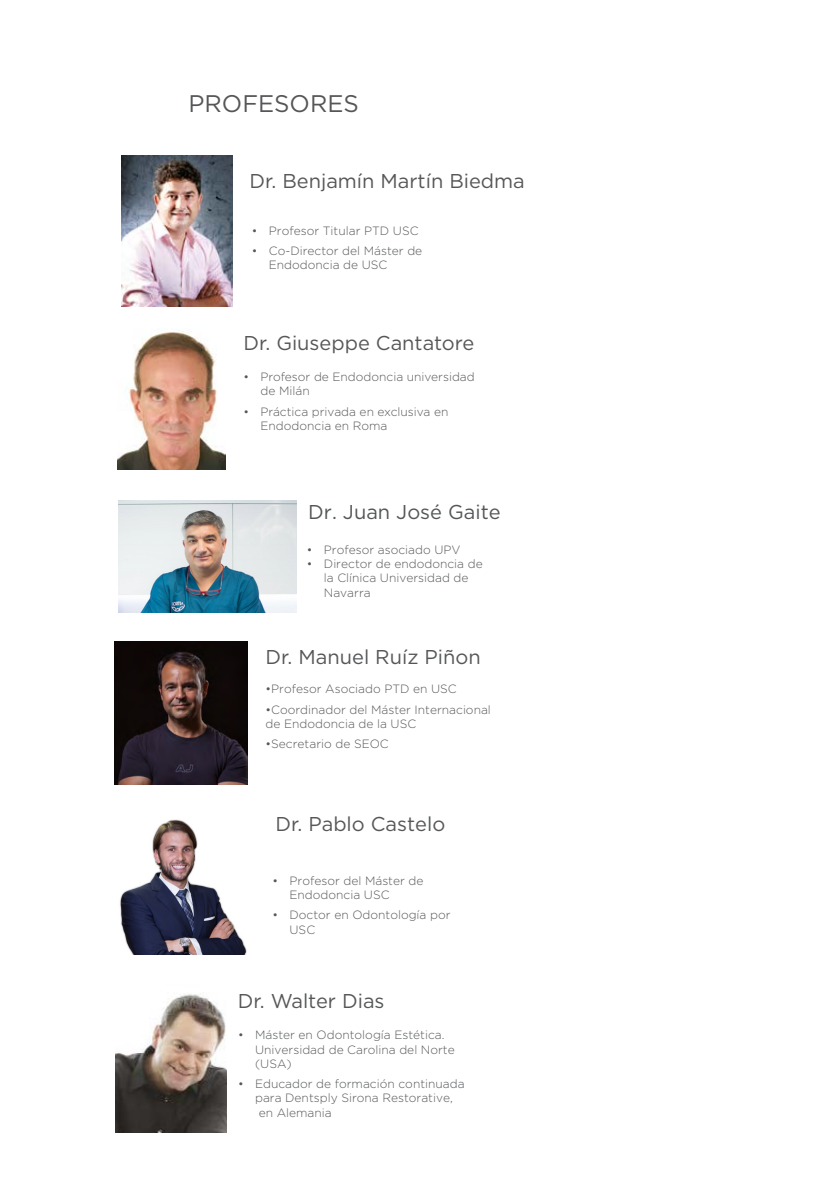
<style>
.page{position:relative;width:840px;height:1191px;background:#fff}
.page>*{position:absolute;margin:0;border:0;box-sizing:border-box;transform-origin:0 0}
.t1{font:24px "Gotham";color:#545658}
.t2{font:20px "Gotham";color:#555759}
.t3{font:20px "Gotham";color:#545658}
.t4{font:300 12px/14.4px "Gotham";color:#555759}
</style>
<div class="page">
<img style="left:121px;top:156px;width:111px;height:150px">
<img style="left:118px;top:500px;width:178px;height:112px">
<img style="left:118px;top:330px;width:108px;height:140px">
<img style="left:114px;top:641px;width:133px;height:143px">
<img style="left:120px;top:819px;width:127px;height:135px">
<img style="left:115px;top:994px;width:111px;height:138px">
<h1 class="t1" style="left:188px;top:89px;width:172px">PROFESORES</h1>
<h2 class="t2" style="left:249px;top:168px;width:277px">Dr. Benjamín Martín Biedma</h2>
<p class="t4" style="left:252px;top:223px;width:168px">• Profesor Titular PTD USC</p>
<p class="t4" style="left:269px;top:243px;width:155px;text-indent:-17px">• Co-Director del Máster de<br>Endodoncia de USC</p>
<h2 class="t2" style="left:243px;top:330px;width:232px">Dr. Giuseppe Cantatore</h2>
<p class="t4" style="left:260px;top:369px;width:216px;text-indent:-17px">• Profesor de Endodoncia universidad de Milán</p>
<p class="t4" style="left:260px;top:404px;width:189px;text-indent:-17px">• Práctica privada en exclusiva en<br>Endodoncia en Roma</p>
<h2 class="t3" style="left:308px;top:499px;width:194px">Dr. Juan José Gaite</h2>
<p class="t4" style="left:307px;top:542px;width:155px">• Profesor asociado UPV</p>
<p class="t4" style="left:324px;top:556px;width:160px;text-indent:-17px">• Director de endodoncia de la Clínica Universidad de<br>Navarra</p>
<h2 class="t2" style="left:265px;top:643px;width:216px">Dr. Manuel Ruíz Piñon</h2>
<p class="t4" style="left:265px;top:681px;width:192px">•Profesor Asociado PTD en USC</p>
<p class="t4" style="left:265px;top:702px;width:227px">•Coordinador del Máster Internacional de Endodoncia de la USC</p>
<p class="t4" style="left:265px;top:736px;width:125px">•Secretario de SEOC</p>
<h2 class="t2" style="left:275px;top:810px;width:171px">Dr. Pablo Castelo</h2>
<p class="t4" style="left:289px;top:873px;width:135px;text-indent:-17px">• Profesor del Máster de<br>Endodoncia USC</p>
<p class="t4" style="left:289px;top:907px;width:162px;text-indent:-17px">• Doctor en Odontología por<br>USC</p>
<h2 class="t2" style="left:238px;top:988px;width:148px">Dr. Walter Dias</h2>
<p class="t4" style="left:255px;top:1027px;width:201px;text-indent:-17px">• Máster en Odontología Estética.<br>Universidad de Carolina del Norte (USA)</p>
<p class="t4" style="left:238px;top:1076px;width:228px">• Educador de formación continuada</p>
<p class="t4" style="left:255px;top:1090px;width:199px">para Dentsply Sirona Restorative,</p>
<p class="t4" style="left:258px;top:1105px;width:74px">en Alemania</p>
</div>
